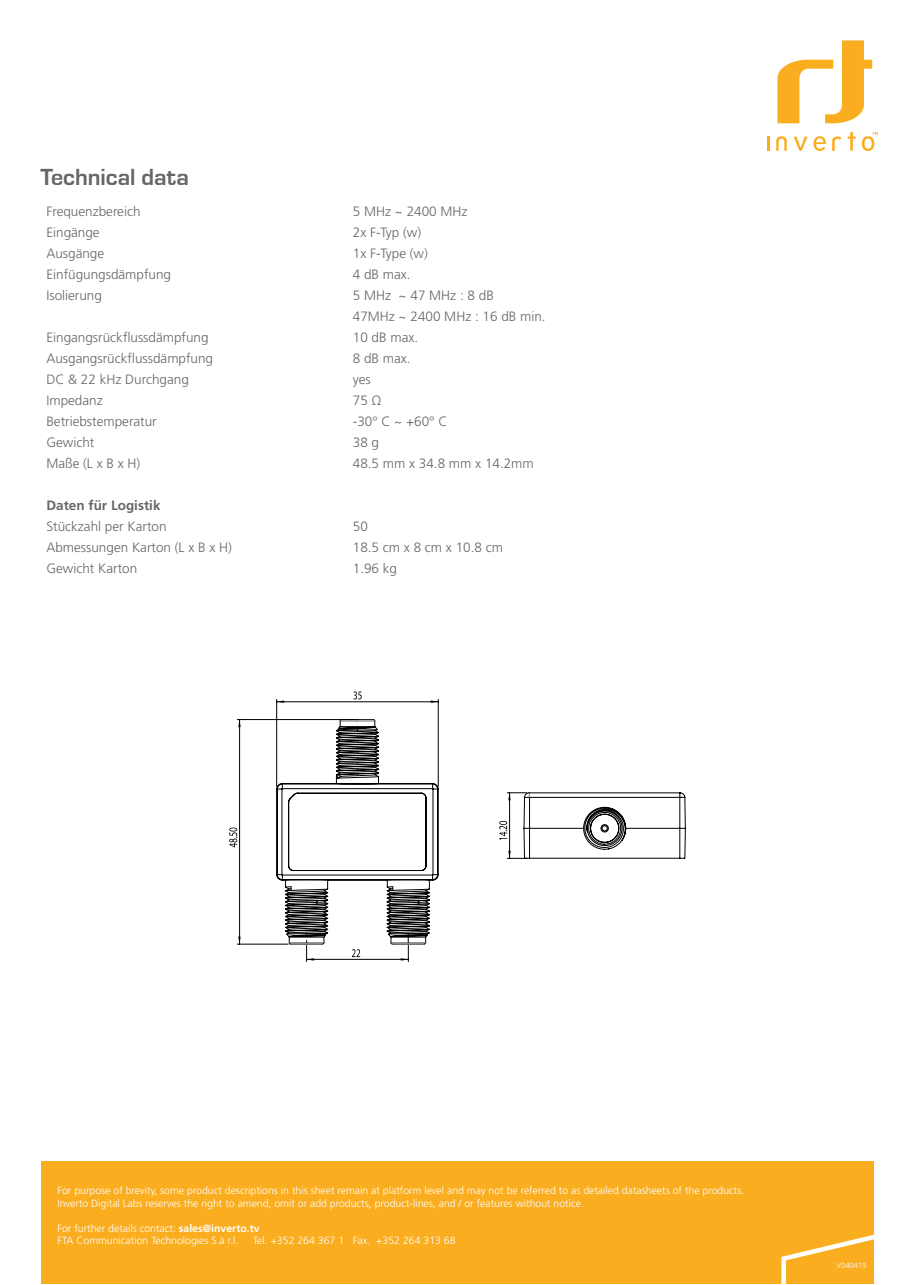
<style>
.page{position:relative;width:915px;height:1285px;background:#fff}
.page>*{position:absolute;margin:0;border:0;box-sizing:border-box;transform-origin:0 0}
.Small_title{font:700 24px "Eurostile T";color:#686565}
.t1{font:300 13.5px/21px "Frutiger LT Pro";color:#686565}
.t2{font:700 13.5px "Frutiger";color:#686565}
.t3{font:300 10.5px/12.6px "Frutiger";color:#fff}
.t4{font:300 7.5px "Frutiger";color:#fff}
.s1{font-weight:700}
</style>
<div class="page">
<div style="left:41px;top:1161px;width:832px;height:122px;background:#faad1e"></div>
<svg style="left:777px;top:40px;width:94px;height:83px"></svg>
<svg style="left:847px;top:132px;width:8px;height:19px"></svg>
<hr style="left:766px;top:137px;width:3px;height:14px;background:#faad1e">
<svg style="left:794px;top:137px;width:13px;height:14px"></svg>
<svg style="left:813px;top:136px;width:12px;height:15px"></svg>
<svg style="left:861px;top:132px;width:16px;height:19px"></svg>
<svg style="left:832px;top:136px;width:9px;height:15px"></svg>
<svg style="left:776px;top:136px;width:10px;height:15px"></svg>
<svg style="left:778px;top:1230px;width:96px;height:54px"></svg>
<svg style="left:276px;top:718px;width:163px;height:243px"></svg>
<hr style="left:276px;top:699px;width:1px;height:87px;background:#000">
<hr style="left:438px;top:699px;width:1px;height:87px;background:#000">
<hr style="left:276px;top:701px;width:162px;height:1px;background:#000">
<svg style="left:353px;top:691px;width:8px;height:8px"></svg>
<hr style="left:237px;top:719px;width:118px;height:1px;background:#000">
<hr style="left:237px;top:943px;width:51px;height:1px;background:#000">
<hr style="left:239px;top:719px;width:1px;height:224px;background:#000">
<svg style="left:229px;top:827px;width:8px;height:20px"></svg>
<svg style="left:499px;top:792px;width:187px;height:67px"></svg>
<p class="Small_title" style="left:40px;top:164px;width:150px">Technical data</p>
<p class="t1" style="left:46px;top:201px;width:96px">Frequenzbereich</p>
<p class="t1" style="left:46px;top:222px;width:55px">Eingänge</p>
<p class="t1" style="left:46px;top:243px;width:59px">Ausgänge</p>
<p class="t1" style="left:46px;top:264px;width:126px">Einfügungsdämpfung</p>
<p class="t1" style="left:46px;top:285px;width:57px">Isolierung</p>
<p class="t1" style="left:46px;top:327px;width:164px">Eingangsrückflussdämpfung</p>
<p class="t1" style="left:46px;top:348px;width:168px">Ausgangsrückflussdämpfung</p>
<p class="t1" style="left:46px;top:369px;width:144px">DC &amp; 22 kHz Durchgang</p>
<p class="t1" style="left:46px;top:390px;width:58px">Impedanz</p>
<p class="t1" style="left:46px;top:411px;width:112px">Betriebstemperatur</p>
<p class="t1" style="left:46px;top:432px;width:49px">Gewicht</p>
<p class="t1" style="left:46px;top:453px;width:95px">M a ß e HxBxL ( (</p>
<p class="t2" style="left:46px;top:497px;width:116px">Daten für Logistik</p>
<p class="t1" style="left:46px;top:516px;width:122px">Stückzahl per Karton</p>
<p class="t1" style="left:46px;top:537px;width:187px">Abmessungen Karton HxBxL ( (</p>
<p class="t1" style="left:46px;top:558px;width:92px">Gewicht Karton</p>
<p class="t1" style="left:353px;top:201px;width:116px">5 MHz ~ 2400 MHz</p>
<p class="t1" style="left:353px;top:222px;width:70px">-Fx2 T y p w( (</p>
<p class="t1" style="left:353px;top:243px;width:77px">-Fx1 T y p e w( (</p>
<p class="t1" style="left:353px;top:264px;width:59px">4 dB max.</p>
<p class="t1" style="left:398px;top:285px;width:97px">~ 47 MHz 8: dB</p>
<p class="t1" style="left:353px;top:285px;width:194px">5 MHz<br>47MHz ~ 2400 MHz : 16 dB min.</p>
<p class="t1" style="left:353px;top:327px;width:67px">10 dB max.</p>
<p class="t1" style="left:353px;top:348px;width:59px">8 dB max.</p>
<p class="t1" style="left:353px;top:369px;width:19px">yes</p>
<p class="t1" style="left:353px;top:390px;width:30px">75Ω</p>
<p class="t1" style="left:353px;top:411px;width:96px">-30° C ~ +60° C</p>
<p class="t1" style="left:353px;top:432px;width:28px">38g</p>
<p class="t1" style="left:353px;top:453px;width:182px">48.5 mm x 34.8 mm x 14.2mm</p>
<p class="t1" style="left:353px;top:516px;width:17px">50</p>
<p class="t1" style="left:353px;top:537px;width:152px">18.5 cm 8x cm x 10.8 cm</p>
<p class="t1" style="left:353px;top:558px;width:46px">1.96 kg</p>
<p class="t3" style="left:57px;top:1183px;width:688px">For purpose of brevity, some product descriptions in this sheet remain at platform level and may not be referred to as detailed datasheets of the products.<br>Inverto Digital Labs reserves the right to amend, omit or add products, product-lines, and / or features without notice.</p>
<p class="t3" style="left:57px;top:1221px;width:204px">For further details contact: <span class="s1">sales@inverto.tv</span></p>
<p class="t3" style="left:376px;top:1234px;width:81px">+352 264 313 68</p>
<p class="t3" style="left:57px;top:1234px;width:182px">FTA Communication Technologies .l.rà.S</p>
<p class="t3" style="left:253px;top:1234px;width:92px">Tel. +352 264 367 1</p>
<p class="t3" style="left:353px;top:1234px;width:19px">Fax.</p>
<p class="t4" style="left:836px;top:1261px;width:31px">V040419</p>
</div>
